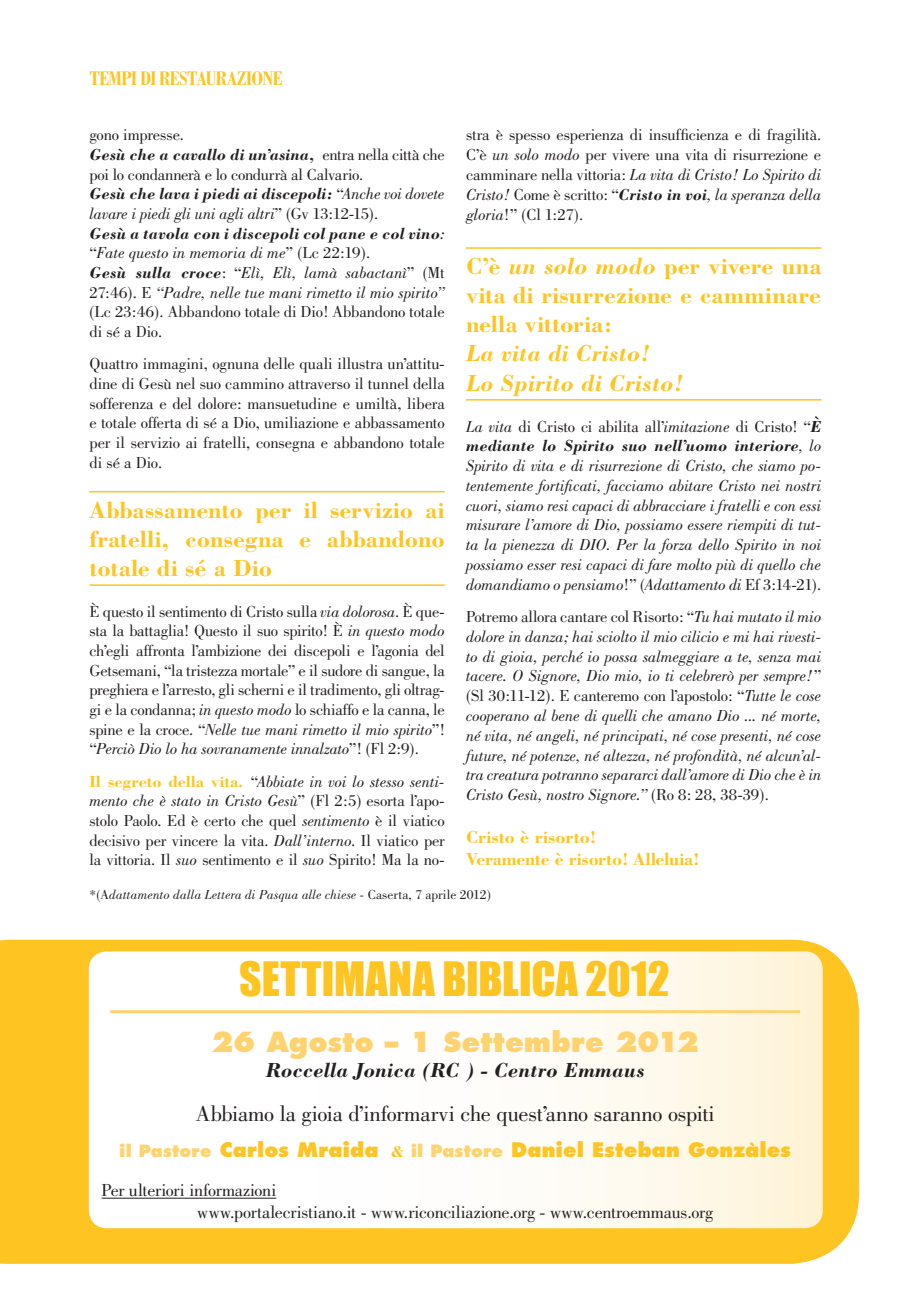
<style>
.page{position:relative;width:915px;height:1306px;background:#fff}
.page>*{position:absolute;margin:0;border:0;box-sizing:border-box;transform-origin:0 0}
.t1{font:43.5px "Impact";letter-spacing:.005em;color:#fec422}
.t2{font:800 27px "Futura";letter-spacing:.005em;color:#fed36f}
.t3{font:700 24px/29px "Bodoni";letter-spacing:.005em;color:#fec422;text-align:justify}
.t4{font:italic 700 24px/29.1px "Bodoni";letter-spacing:.015em;color:#fec422}
.t5{font:22.5px "Bodoni";letter-spacing:-.005em;color:#231f20}
.t6{font:italic 700 21px "Bodoni";letter-spacing:.01em;color:#231f20}
.t7{font:700 condensed 21px "Bodoni";letter-spacing:-.01em;color:#fec422}
.t8{font:800 19.5px "Futura";letter-spacing:.005em;color:#fec422}
.t9{font:18px/21.6px "Bodoni";letter-spacing:-.005em;color:#231f20}
.t10{font:700 18px/21.9px "Bodoni";color:#fec422}
.t11{font:16.5px/19.6px "Bodoni";letter-spacing:-.01em;color:#231f20;text-align:justify}
.t12{font:italic 16.5px/19.8px "Bodoni";letter-spacing:-.005em;color:#231f20;text-align:justify}
.t13{font:italic 13.5px "Bodoni";letter-spacing:.01em;color:#231f20}
.s1{font-style:italic}
.s2{font-weight:700;font-style:italic}
.s3{font-style:normal}
.s4{font-weight:700}
.s5{font-weight:700;color:#fec422}
.s6{font-size:16.5px;color:#fed36f}
.s7{font-family:"Bodoni";font-weight:700;font-size:16.5px}
</style>
<div class="page">
<div style="left:0;top:939px;width:858px;height:324px;background:#fec422"></div>
<hr style="left:89px;top:491px;width:355px;height:1px;background:#fec422">
<hr style="left:89px;top:584px;width:355px;height:2px;background:#fec422">
<hr style="left:466px;top:247px;width:355px;height:2px;background:#fec422">
<hr style="left:466px;top:399px;width:355px;height:1px;background:#fec422">
<svg style="left:89px;top:951px;width:733px;height:277px"></svg>
<hr style="left:110px;top:1010px;width:690px;height:3px;background:#fed36f">
<hr style="left:102px;top:1197px;width:174px;height:1px;background:#231f20">
<p class="t7" style="left:89px;top:67px;width:194px">TEMPI DI RESTAURAZIONE</p>
<p class="t11" style="left:466px;top:125px;width:357px">stra è spesso esperienza di insufficienza e di fragilità.<br>C’è <span class="s1">un solo modo</span> per vivere una vita di risurrezione e camminare nella vittoria: <span class="s1">La vita di Cristo! Lo Spirito di Cristo!</span> Come è scritto: “<span class="s2">Cristo in voi</span><span class="s1">, la speranza della gloria</span>!” (Cl 1:27).</p>
<h3 class="t3" style="left:466px;top:251px;width:357px">C’è <span class="s1">un solo modo</span> per vivere una vita di risurrezione e camminare nella vittoria:</h3>
<h3 class="t4" style="left:466px;top:338px;width:219px">La vita di Cristo!<br>Lo Spirito di Cristo!</h3>
<p class="t12" style="left:466px;top:416px;width:357px">La vita <span class="s3">di Cristo ci abilita all’</span>imitazione <span class="s3">di Cristo! “</span><span class="s4">È mediante lo Spirito suo nell’uomo interiore</span>, lo Spirito di vita e di risurrezione di Cristo, che siamo po&shy;tentemente fortificati, facciamo abitare Cristo nei nostri cuori, siamo resi capaci di abbracciare i fratelli e con essi misurare l’amore di Dio, possiamo essere riempiti di tut&shy;ta la pienezza di DIO. Per la forza dello Spirito in noi possiamo esser resi capaci di fare molto più di quello che domandiamo o pensiamo<span class="s3">!” (</span>Adattamento di <span class="s3">Ef 3:14-21).</span></p>
<p class="t12" style="left:466px;top:607px;width:357px"><span class="s3">Potremo allora cantare col Risorto: “</span>Tu hai mutato il mio dolore in danza; hai sciolto il mio cilicio e mi hai rivesti&shy;to di gioia, perché io possa salmeggiare a te, senza mai tacere. O Signore, Dio mio, io ti celebrerò per sempre!<span class="s3">” (Sl 30:11-12). E canteremo con l’apostolo: “</span>Tutte le cose cooperano al bene di quelli che amano Dio ... né morte, né vita, né angeli, né principati, né cose presenti, né cose future, né potenze, né altezza, né profondità, né alcun’al&shy;tra creatura potranno separarci dall’amore di Dio che è in Cristo Gesù, nostro Signore.” <span class="s3">(Ro 8: 28, 38-39).</span></p>
<p class="t10" style="left:466px;top:826px;width:235px">Cristo è risorto!<br>Veramente è risorto! Alleluia!</p>
<p class="t13" style="left:89px;top:886px;width:403px"><span class="s3">*(A</span>dattamento dalla Lettera di Pasqua alle chiese - <span class="s3">Caserta, 7 aprile 2012)</span></p>
<p class="t11" style="left:89px;top:125px;width:357px;text-align:left">gono impresse.<br><span class="s2">Gesù che a cavallo di un’asina,</span> entra nella città che poi lo condannerà e lo condurrà al Calvario.<br><span class="s2">Gesù che lava i piedi ai discepoli:</span> “<span class="s1">Anche voi dovete lavare i piedi gli uni agli altri</span>” (Gv 13:12-15).<br><span class="s2">Gesù a tavola con i discepoli col pane e col vino</span><span class="s1">: </span>“<span class="s1">Fate questo in memoria di me</span>” (Lc 22:19).<br><span class="s2">Gesù sulla croce</span>: “<span class="s1">Elì, Elì, lamà sabactanì</span>” (Mt 27:46). E <span class="s1">“Padre, nelle tue mani rimetto il mio spirito” </span>(Lc 23:46). Abbandono totale di Dio! Abbandono totale di sé a Dio.</p>
<p class="t11" style="left:89px;top:354px;width:357px">Quattro immagini, ognuna delle quali illustra un’attitu&shy;dine di Gesù nel suo cammino attraverso il tunnel della sofferenza e del dolore: mansuetudine e umiltà, libera e totale offerta di sé a Dio, umiliazione e abbassamento per il servizio ai fratelli, consegna e abbandono totale di sé a Dio.</p>
<h3 class="t3" style="left:89px;top:495px;width:356px">Abbassamento per il servizio ai fratelli, consegna e abbandono totale di sé a Dio</h3>
<p class="t11" style="left:89px;top:601px;width:357px">È questo il sentimento di Cristo sulla <span class="s1">via dolorosa</span>. È que&shy;sta la battaglia! Questo il suo spirito! È <span class="s1">in questo modo </span>ch’egli affronta l’ambizione dei discepoli e l’agonia del Getsemani, “la tristezza mortale” e il sudore di sangue, la preghiera e l’arresto, gli scherni e il tradimento, gli oltrag&shy;gi e la condanna; <span class="s1">in questo modo</span> lo schiaffo e la canna, le spine e la croce. “<span class="s1">Nelle tue mani rimetto il mio spirito</span>”! “<span class="s1">Perciò Dio lo ha sovranamente innalzato</span>”! (Fl 2:9).</p>
<p class="t11" style="left:89px;top:771px;width:357px"><span class="s5">Il segreto della vita.</span> “<span class="s1">Abbiate in voi lo stesso senti&shy;mento che è stato in Cristo Gesù</span>” (Fl 2:5) esorta l’apo&shy;stolo Paolo. Ed è certo che quel <span class="s1">sentimento</span> è il viatico decisivo per vincere la vita. <span class="s1">Dall’interno</span>. Il viatico per la vittoria. Il <span class="s1">suo</span> sentimento e il <span class="s1">suo</span> Spirito! Ma la no-</p>
<h1 class="t1" style="left:239px;top:945px;width:431px">SETTIMANA BIBLICA 2012</h1>
<h2 class="t2" style="left:211px;top:1024px;width:489px">26 Agosto – 1 Settembre 2012</h2>
<p class="t6" style="left:266px;top:1056px;width:380px">Roccella Jonica (RC ) - Centro Emmaus</p>
<h3 class="t5" style="left:195px;top:1100px;width:520px">Abbiamo la gioia d’informarvi che quest’anno saranno ospiti</h3>
<p class="t8" style="left:119px;top:1137px;width:673px"><span class="s6">il Pastore</span> Carlos Mraida <span class="s7">&amp;</span> <span class="s6">il Pastore</span> Daniel Esteban Gonzàles</p>
<p class="t9" style="left:197px;top:1179px;width:517px;text-indent:-96px">Per ulteriori informazioni<br>www.portalecristiano.it - www.riconciliazione.org - www.centroemmaus.org</p>
</div>
